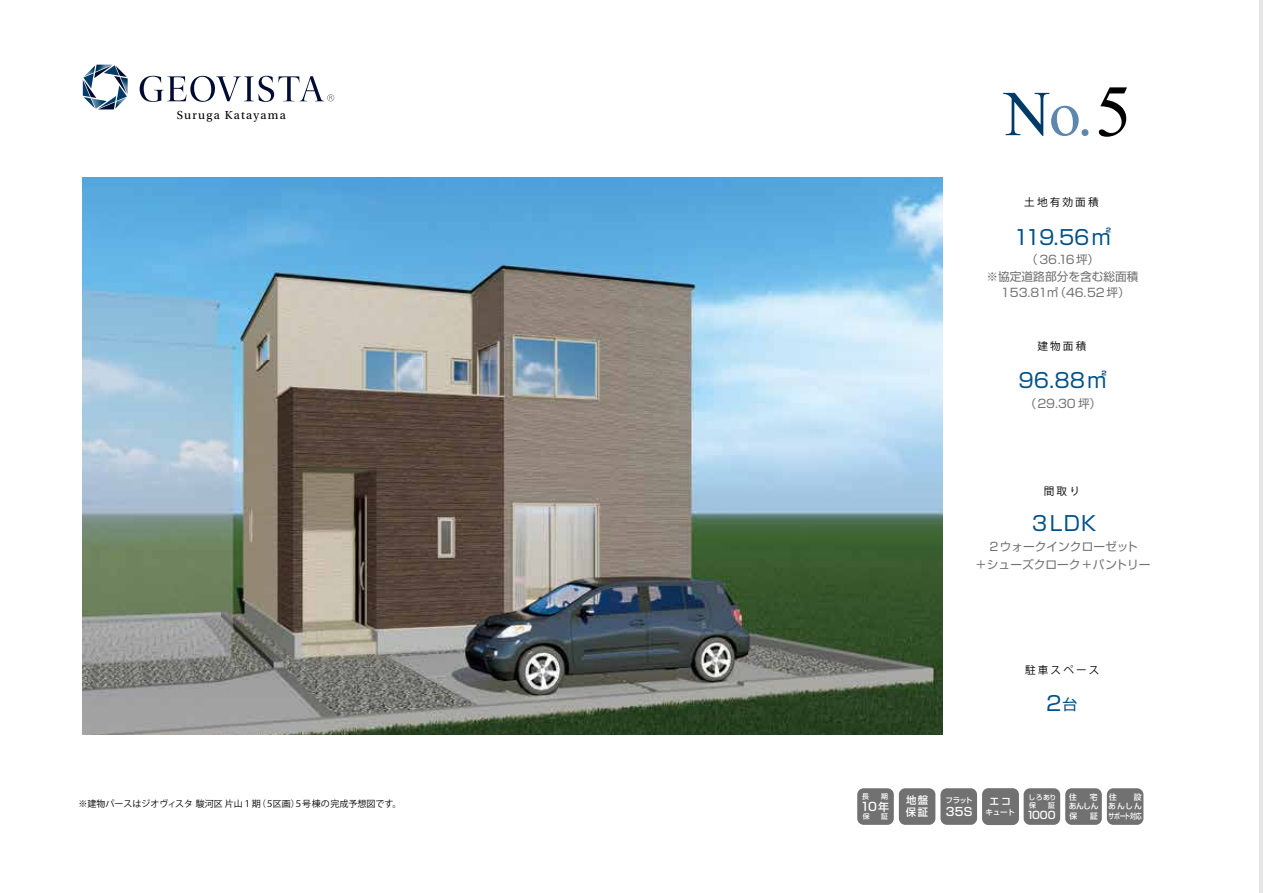
<style>
.page{position:relative;width:1263px;height:893px;background:#fff}
.page>*{position:absolute;margin:0;border:0;box-sizing:border-box;transform-origin:0 0}
.t1{font:63.9px "Times New Roman";color:#5e87ae}
.t2{font:20.25px "Shin Go Pro";color:#005189}
.t3{font:12.3px "Utopia Std";letter-spacing:.1em;color:#000}
.t4{font:11.7px/16.5px "Shin Go Pro";color:#727171;text-align:center}
.t5{font:500 11.7px "Shin Go Pro";color:#fff}
.t6{font:500 11.55px "Shin Go Pro";color:#fff}
.t7{font:10.65px "Koz Go Pr 6 N";letter-spacing:.2em;color:#000}
.t8{font:500 10.35px/12px "Shin Go Pro";letter-spacing:.015em;color:#fff}
.t9{font:500 9.9px "Shin Go Pro";color:#fff}
.t10{font:9px "Koz Go Pr 6 N";color:#000}
.t11{font:500 7.8px/9.3px "Shin Go Pro";letter-spacing:-.025em;color:#fff}
.t12{font:500 7.5px "Shin Go Pro";color:#fff}
.t13{font:500 7.35px "Shin Go Pro";color:#fff}
.t14{font:500 6.9px/8.2px "Shin Go Pro";color:#fff}
.s1{color:#003b68}
.s2{font-size:73.2px;color:#000}
.s3{font-size:14.85px}
.s4{font-size:10.95px}
</style>
<div class="page">
<hr style="left:1259px;top:0;width:4px;height:893px;background:#e6e6e6">
<svg style="left:83px;top:65px;width:45px;height:44px"></svg>
<svg style="left:140px;top:76px;width:194px;height:26px"></svg>
<img style="left:82px;top:178px;width:860px;height:556px">
<div style="left:857px;top:788px;width:37px;height:37px;background:#727171;border-radius:6px"></div>
<div style="left:899px;top:788px;width:36px;height:37px;background:#727171;border-radius:6px"></div>
<div style="left:940px;top:788px;width:37px;height:37px;background:#727171;border-radius:6px"></div>
<div style="left:1024px;top:788px;width:36px;height:37px;background:#727171;border-radius:6px"></div>
<div style="left:1065px;top:788px;width:37px;height:37px;background:#727171;border-radius:6px"></div>
<div style="left:1107px;top:788px;width:36px;height:37px;background:#727171;border-radius:6px"></div>
<div style="left:982px;top:788px;width:37px;height:37px;background:#727171;border-radius:6px"></div>
<p class="t3" style="left:177px;top:109px;width:111px">Suruga Katayama</p>
<p class="t10" style="left:78px;top:798px;width:324px">※建物パースはジオヴィスタ駿河区 片山１期（５区画）５号棟の完成予想図です。</p>
<h1 class="t1" style="left:1004px;top:69px;width:129px"><span class="s1">N</span>o.<span class="s2">5</span></h1>
<p class="t7" style="left:1024px;top:196px;width:76px">土地有効面積</p>
<h2 class="t2" style="left:1014px;top:220px;width:99px">119.56㎡</h2>
<p class="t4" style="left:986px;top:250px;width:154px">（36.16坪）<br>※協定道路部分を含む総面積<br>153.81㎡（46.52坪）</p>
<p class="t7" style="left:1037px;top:340px;width:50px">建物面積</p>
<h2 class="t2" style="left:1018px;top:364px;width:90px">96.88㎡</h2>
<p class="t4" style="left:1025px;top:394px;width:78px">（29.30 坪）</p>
<p class="t7" style="left:1044px;top:485px;width:38px">間取り</p>
<h2 class="t2" style="left:1029px;top:507px;width:68px">３LDK</h2>
<p class="t4" style="left:975px;top:536px;width:177px;line-height:18px">２ウォークインクローゼット<br>＋シューズクローク +パントリー</p>
<p class="t7" style="left:1025px;top:664px;width:76px">駐車スペース</p>
<h2 class="t2" style="left:1044px;top:687px;width:35px">２<span class="s3">台</span></h2>
<p class="t14" style="left:862px;top:791px;width:8px">長</p>
<p class="t14" style="left:881px;top:791px;width:8px">期</p>
<p class="t5" style="left:860px;top:797px;width:30px">10<span class="s4">年</span></p>
<p class="t14" style="left:863px;top:812px;width:8px">保</p>
<p class="t14" style="left:881px;top:812px;width:8px">証</p>
<p class="t8" style="left:906px;top:793px;width:24px">地盤保証</p>
<p class="t13" style="left:945px;top:794px;width:28px">フラット</p>
<p class="t6" style="left:946px;top:802px;width:28px">35S</p>
<p class="t9" style="left:989px;top:793px;width:23px">エコ</p>
<p class="t12" style="left:985px;top:806px;width:31px">キュート</p>
<p class="t14" style="left:1029px;top:792px;width:29px">しろあり保　 証</p>
<p class="t8" style="left:1026px;top:808px;width:31px">1000</p>
<p class="t11" style="left:1069px;top:791px;width:9px">住</p>
<p class="t11" style="left:1069px;top:791px;width:31px;text-indent:21px">宅あんしん保　証</p>
<p class="t11" style="left:1109px;top:791px;width:9px">住</p>
<p class="t11" style="left:1108px;top:791px;width:35px;text-align:justify;text-indent:26px">設あんしんサポート対応</p>
</div>
